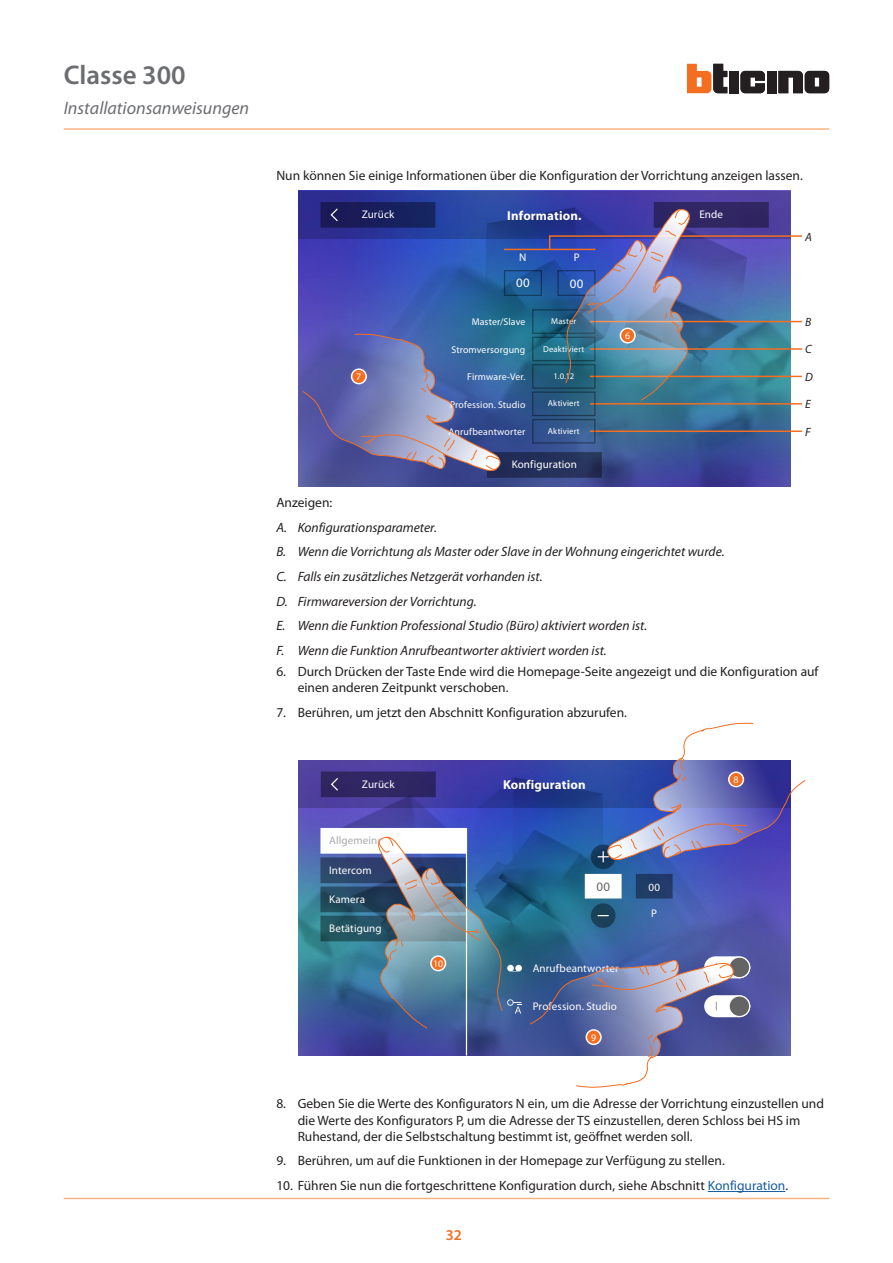
<style>
.page{position:relative;width:893px;height:1263px;background:#fff}
.page>*{position:absolute;margin:0;border:0;box-sizing:border-box;transform-origin:0 0}
.t1{font:600 27px "Myriad Pro";color:#6c6d70}
.t2{font:italic 18px "Myriad Pro";color:#6c6d70}
.t3{font:600 15px "Myriad Pro";color:#f36e21}
.t4{font:13.5px/16.2px "Myriad Pro";color:#231f20}
.t5{font:italic 13.5px/24.8px "Myriad Pro";color:#231f20}
.t6{font:700 12.9px "Myriad Pro";letter-spacing:.01em;color:#fff}
.t7{font:12.9px "Myriad Pro";color:#fff}
.t8{font:12.9px "Myriad Pro";color:#646464}
.t9{font:italic 12px "Myriad Pro";color:#231f20}
.t10{font:11.1px "Myriad Pro";letter-spacing:.01em;color:#fff}
.t11{font:11.1px "Myriad Pro";letter-spacing:.015em;color:#aaa}
.t12{font:10.05px "Myriad Pro";color:#fff}
.t13{font:9.9px "Myriad Pro";letter-spacing:.015em;color:#fff}
.t14{font:8.55px "Myriad Pro";letter-spacing:.02em;color:#fff}
.s1{color:#175d9e}
</style>
<div class="page">
<svg style="left:740px;top:71px;width:25px;height:22px"></svg>
<div style="left:767px;top:71px;width:10px;height:22px;background:#231f20"></div>
<div style="left:729px;top:71px;width:10px;height:22px;background:#231f20"></div>
<svg style="left:687px;top:64px;width:40px;height:29px"></svg>
<svg style="left:778px;top:71px;width:51px;height:22px"></svg>
<hr style="left:64px;top:128px;width:765px;height:2px;background:#f9b281">
<hr style="left:64px;top:1198px;width:765px;height:1px;background:#f9b281">
<hr style="left:708px;top:1191px;width:77px;height:1px;background:#175d9e">
<img style="left:298px;top:239px;width:492px;height:247px">
<svg style="left:298px;top:191px;width:492px;height:48px;background:#3d3da0"></svg>
<hr style="left:590px;top:321px;width:212px;height:1px;background:#f36e21">
<hr style="left:549px;top:235px;width:253px;height:2px;background:#f36e21">
<hr style="left:590px;top:348px;width:212px;height:2px;background:#f36e21">
<hr style="left:590px;top:376px;width:212px;height:1px;background:#f36e21">
<hr style="left:590px;top:403px;width:212px;height:2px;background:#f36e21">
<hr style="left:590px;top:430px;width:212px;height:2px;background:#f36e21">
<img style="left:298px;top:808px;width:492px;height:247px">
<svg style="left:298px;top:760px;width:300px;height:48px;background:#3a3c9d"></svg>
<div style="left:321px;top:771px;width:115px;height:26px;background:#302764"></div>
<svg style="left:636px;top:874px;width:37px;height:24px"></svg>
<svg style="left:585px;top:874px;width:37px;height:24px"></svg>
<svg style="left:591px;top:844px;width:24px;height:25px"></svg>
<svg style="left:591px;top:903px;width:24px;height:25px"></svg>
<hr style="left:466px;top:828px;width:1px;height:227px;background:#fff">
<img style="left:320px;top:828px;width:202px;height:201px">
<svg style="left:430px;top:955px;width:16px;height:16px"></svg>
<div style="left:432px;top:957px;width:13px;height:13px;background:#f36e21;border-radius:50%"></div>
<svg style="left:598px;top:722px;width:208px;height:140px"></svg>
<svg style="left:728px;top:771px;width:16px;height:16px"></svg>
<div style="left:730px;top:773px;width:13px;height:13px;background:#f36e21;border-radius:50%"></div>
<svg style="left:529px;top:956px;width:221px;height:132px"></svg>
<svg style="left:586px;top:1029px;width:16px;height:16px"></svg>
<div style="left:587px;top:1030px;width:13px;height:14px;background:#f36e21;border-radius:50%"></div>
<img style="left:302px;top:202px;width:467px;height:276px">
<svg style="left:620px;top:328px;width:16px;height:15px"></svg>
<div style="left:621px;top:329px;width:13px;height:13px;background:#f36e21;border-radius:50%"></div>
<h1 class="t1" style="left:64px;top:58px;width:123px">Classe 300</h1>
<h2 class="t2" style="left:64px;top:97px;width:187px">Installationsanweisungen</h2>
<p class="t4" style="left:276px;top:167px;width:528px">Nun können Sie einige Informationen über die Konfiguration der Vorrichtung anzeigen lassen.</p>
<p class="t10" style="left:362px;top:208px;width:34px">Zurück</p>
<p class="t6" style="left:507px;top:207px;width:76px">Information.</p>
<p class="t10" style="left:519px;top:251px;width:9px">N</p>
<p class="t10" style="left:574px;top:251px;width:7px">P</p>
<p class="t7" style="left:516px;top:275px;width:15px">00</p>
<p class="t7" style="left:570px;top:276px;width:15px">00</p>
<p class="t13" style="left:472px;top:316px;width:55px">Master/Slave</p>
<p class="t14" style="left:551px;top:316px;width:27px">Master</p>
<p class="t12" style="left:356px;top:371px;width:7px">7</p>
<p class="t13" style="left:451px;top:343px;width:75px">Stromversorgung</p>
<p class="t14" style="left:543px;top:343px;width:43px">Deaktiviert</p>
<p class="t13" style="left:467px;top:371px;width:60px">Firmware-Ver.</p>
<p class="t14" style="left:554px;top:371px;width:22px">1.0.12</p>
<p class="t13" style="left:450px;top:398px;width:77px">Profession. Studio</p>
<p class="t14" style="left:548px;top:398px;width:33px">Aktiviert</p>
<p class="t13" style="left:448px;top:425px;width:79px">Anrufbeantworter</p>
<p class="t14" style="left:548px;top:426px;width:33px">Aktiviert</p>
<p class="t10" style="left:512px;top:458px;width:67px">Konfiguration</p>
<p class="t12" style="left:625px;top:330px;width:7px">6</p>
<p class="t10" style="left:699px;top:208px;width:25px">Ende</p>
<p class="t9" style="left:805px;top:229px;width:8px">A</p>
<p class="t9" style="left:805px;top:315px;width:8px">B</p>
<p class="t9" style="left:805px;top:342px;width:8px">C</p>
<p class="t9" style="left:805px;top:369px;width:9px">D</p>
<p class="t9" style="left:805px;top:397px;width:7px">E</p>
<p class="t9" style="left:805px;top:424px;width:7px">F</p>
<p class="t4" style="left:276px;top:494px;width:57px">Anzeigen:</p>
<p class="t5" style="left:276px;top:514px;width:450px">A. Konfigurationsparameter.<br>B. Wenn die Vorrichtung als Master oder Slave in der Wohnung eingerichtet wurde.<br>C. Falls ein zusätzliches Netzgerät vorhanden ist.<br>D. Firmwareversion der Vorrichtung.<br>E. Wenn die Funktion Professional Studio (Büro) aktiviert worden ist.<br>F. Wenn die Funktion Anrufbeantworter aktiviert worden ist.</p>
<p class="t4" style="left:298px;top:663px;width:522px;text-indent:-21px">6. Durch Drücken der Taste Ende wird die Homepage-Seite angezeigt und die Konfiguration auf einen anderen Zeitpunkt verschoben.</p>
<p class="t4" style="left:276px;top:704px;width:352px">7. Berühren, um jetzt den Abschnitt Konfiguration abzurufen.</p>
<p class="t10" style="left:362px;top:777px;width:34px">Zurück</p>
<p class="t6" style="left:503px;top:776px;width:84px">Konfiguration</p>
<p class="t11" style="left:329px;top:833px;width:60px">Allgemeines</p>
<p class="t10" style="left:329px;top:863px;width:44px">Intercom</p>
<p class="t10" style="left:329px;top:892px;width:37px">Kamera</p>
<p class="t10" style="left:329px;top:921px;width:54px">Betätigung</p>
<p class="t12" style="left:433px;top:957px;width:12px">10</p>
<p class="t8" style="left:596px;top:879px;width:15px">00</p>
<p class="t10" style="left:648px;top:880px;width:13px">00</p>
<p class="t10" style="left:651px;top:906px;width:7px">P</p>
<p class="t10" style="left:533px;top:961px;width:88px">Anrufbeantworter</p>
<p class="t10" style="left:533px;top:1000px;width:86px">Profession. Studio</p>
<p class="t12" style="left:591px;top:1031px;width:7px">9</p>
<p class="t12" style="left:733px;top:773px;width:7px">8</p>
<p class="t4" style="left:298px;top:1095px;width:528px;text-indent:-21px">8. Geben Sie die Werte des Konfigurators N ein, um die Adresse der Vorrichtung einzustellen und die Werte des Konfigurators P, um die Adresse der TS einzustellen, deren Schloss bei HS im<br>Ruhestand, der die Selbstschaltung bestimmt ist, geöffnet werden soll.</p>
<p class="t4" style="left:276px;top:1152px;width:450px">9. Berühren, um auf die Funktionen in der Homepage zur Verfügung zu stellen.</p>
<p class="t4" style="left:276px;top:1177px;width:513px">10. Führen Sie nun die fortgeschrittene Konfiguration durch, siehe Abschnitt <span class="s1">Konfiguration</span>.</p>
<p class="t3" style="left:446px;top:1225px;width:18px">32</p>
</div>
